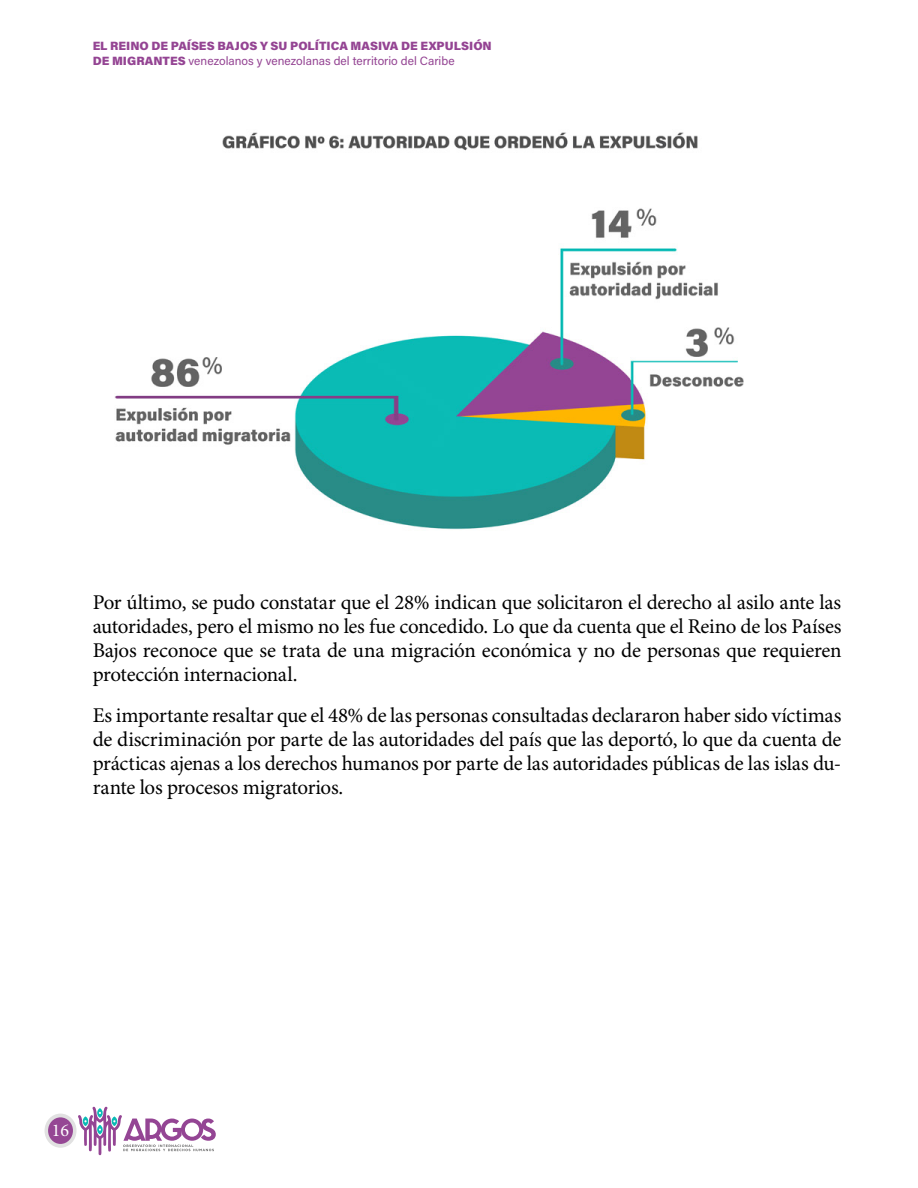
<style>
.page{position:relative;width:918px;height:1188px;background:#fff}
.page>*{position:absolute;margin:0;border:0;box-sizing:border-box;transform-origin:0 0}
.t1{font:21px/24px "Minion Pro";letter-spacing:-.015em;color:#000;text-align:justify}
.t2{font:18px "Minion Pro";color:#fff}
.t3{font:12px/15px "Acumin Variable Concept";letter-spacing:.035em;color:#944493}
</style>
<div class="page">
<div style="left:45px;top:1114px;width:32px;height:34px;background:#e1e1e1;border-radius:50%"></div>
<div style="left:48px;top:1117px;width:25px;height:27px;background:#954794;border-radius:50%"></div>
<svg style="left:78px;top:1106px;width:138px;height:49px"></svg>
<img style="left:114px;top:132px;width:630px;height:398px">
<p class="t3" style="left:93px;top:38px;width:400px">EL REINO DE PAÍSES BAJOS Y SU POLÍTICA MASIVA DE EXPULSIÓN<br>DE MIGRANTES venezolanos y venezolanas del territorio del Caribe</p>
<p class="t1" style="left:93px;top:591px;width:750px">Por último, se pudo constatar que el 28% indican que solicitaron el derecho al asilo ante las autoridades, pero el mismo no les fue concedido. Lo que da cuenta que el Reino de los Países Bajos reconoce que se trata de una migración económica y no de personas que requieren protección internacional.</p>
<p class="t1" style="left:93px;top:704px;width:750px">Es importante resaltar que el 48% de las personas consultadas declararon haber sido víctimas de discriminación por parte de las autoridades del país que las deportó, lo que da cuenta de prácticas ajenas a los derechos humanos por parte de las autoridades públicas de las islas du&shy;rante los procesos migratorios.</p>
<p class="t2" style="left:52px;top:1120px;width:19px">16</p>
</div>
